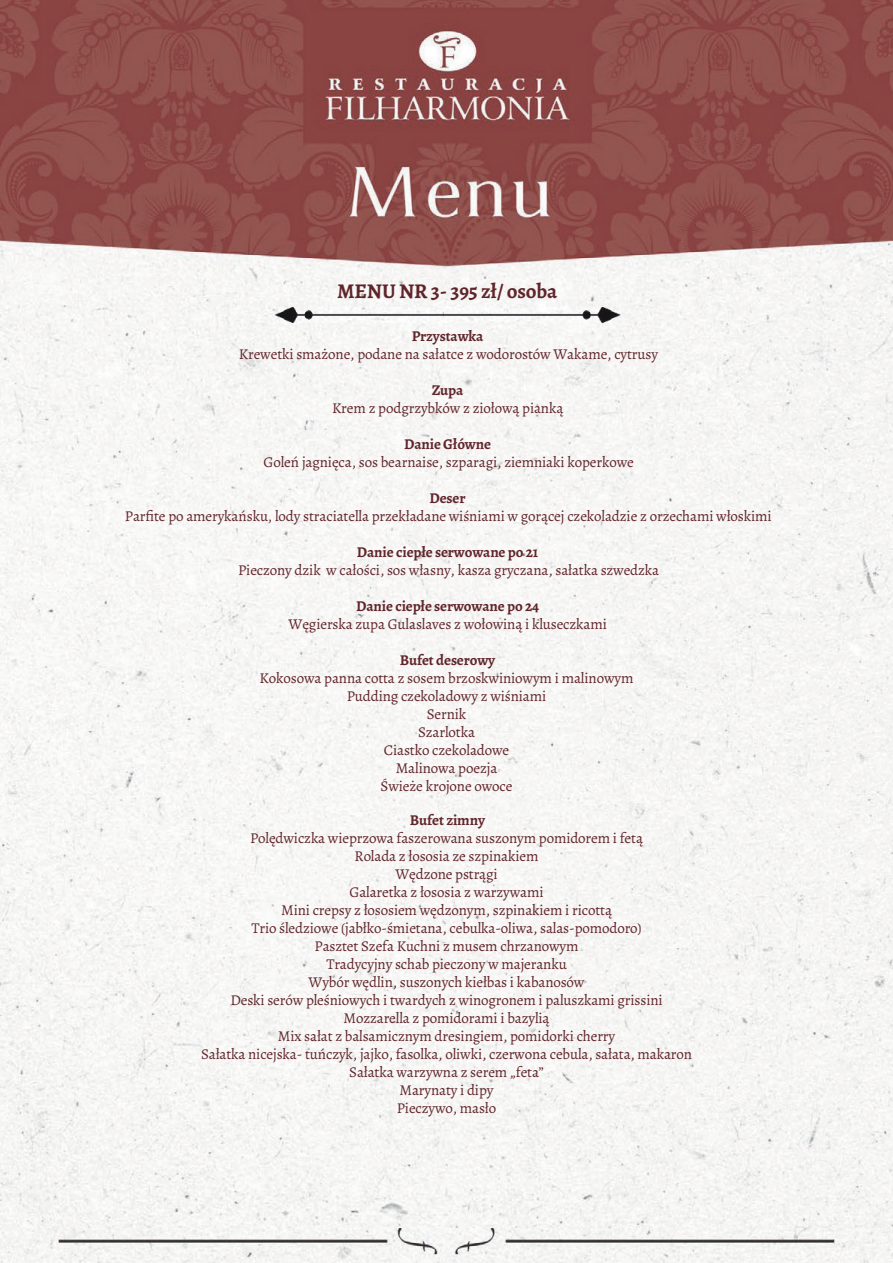
<style>
.page{position:relative;width:893px;height:1263px;background:#fff}
.page>*{position:absolute;margin:0;border:0;box-sizing:border-box;transform-origin:0 0}
.t1{font:700 21px "Alegreya";letter-spacing:-.01em;color:#60252a}
.t2{font:15px/18px "Alegreya";letter-spacing:-.01em;color:#60252a;text-align:center}
.t3{font:700 15px "Alegreya";letter-spacing:-.01em;color:#60252a}
</style>
<div class="page">
<img style="left:0;top:0;width:893px;height:1263px">
<img style="left:275px;top:307px;width:346px;height:16px">
<h1 class="t1" style="left:337px;top:276px;width:222px">MENU NR 3- 395 zł/ osoba</h1>
<p class="t3" style="left:412px;top:326px;width:73px">Przystawka</p>
<p class="t2" style="left:239px;top:345px;width:421px">Krewetki smażone, podane na sałatce z wodorostów Wakame, cytrusy</p>
<p class="t3" style="left:432px;top:380px;width:33px">Zupa</p>
<p class="t2" style="left:332px;top:399px;width:233px">Krem z podgrzybków z ziołową pianką</p>
<p class="t3" style="left:404px;top:434px;width:88px">Danie Główne</p>
<p class="t2" style="left:264px;top:453px;width:372px">Goleń jagnięca, sos bearnaise, szparagi, ziemniaki koperkowe</p>
<p class="t3" style="left:430px;top:488px;width:37px">Deser</p>
<p class="t2" style="left:125px;top:507px;width:648px">Parfite po amerykańsku, lody straciatella przekładane wiśniami w gorącej czekoladzie z orzechami włoskimi</p>
<p class="t3" style="left:357px;top:542px;width:183px">Danie ciepłe serwowane po 21</p>
<p class="t2" style="left:238px;top:561px;width:423px">Pieczony dzik w całości, sos własny, kasza gryczana, sałatka szwedzka</p>
<p class="t3" style="left:356px;top:596px;width:185px">Danie ciepłe serwowane po 24</p>
<p class="t2" style="left:289px;top:615px;width:320px">Węgierska zupa Gulaslaves z wołowiną i kluseczkami</p>
<p class="t3" style="left:400px;top:650px;width:97px">Bufet deserowy</p>
<p class="t2" style="left:260px;top:669px;width:375px">Kokosowa panna cotta z sosem brzoskwiniowym i malinowym<br>Pudding czekoladowy z wiśniami<br>Sernik<br>Szarlotka<br>Ciastko czekoladowe<br>Malinowa poezja<br>Świeże krojone owoce</p>
<p class="t3" style="left:410px;top:809px;width:77px">Bufet zimny</p>
<p class="t2" style="left:201px;top:829px;width:492px">Polędwiczka wieprzowa faszerowana suszonym pomidorem i fetą<br>Rolada z łososia ze szpinakiem<br>Wędzone pstrągi<br>Galaretka z łososia z warzywami<br>Mini crepsy z łososiem wędzonym, szpinakiem i ricottą<br>Trio śledziowe (jabłko-śmietana, cebulka-oliwa, salas-pomodoro)<br>Pasztet Szefa Kuchni z musem chrzanowym<br>Tradycyjny schab pieczony w majeranku<br>Wybór wędlin, suszonych kiełbas i kabanosów<br>Deski serów pleśniowych i twardych z winogronem i paluszkami grissini Mozzarella z pomidorami i bazylią<br>Mix sałat z balsamicznym dresingiem, pomidorki cherry<br>Sałatka nicejska- tuńczyk, jajko, fasolka, oliwki, czerwona cebula, sałata, makaron Sałatka warzywna z serem „feta”<br>Marynaty i dipy<br>Pieczywo, masło</p>
</div>
